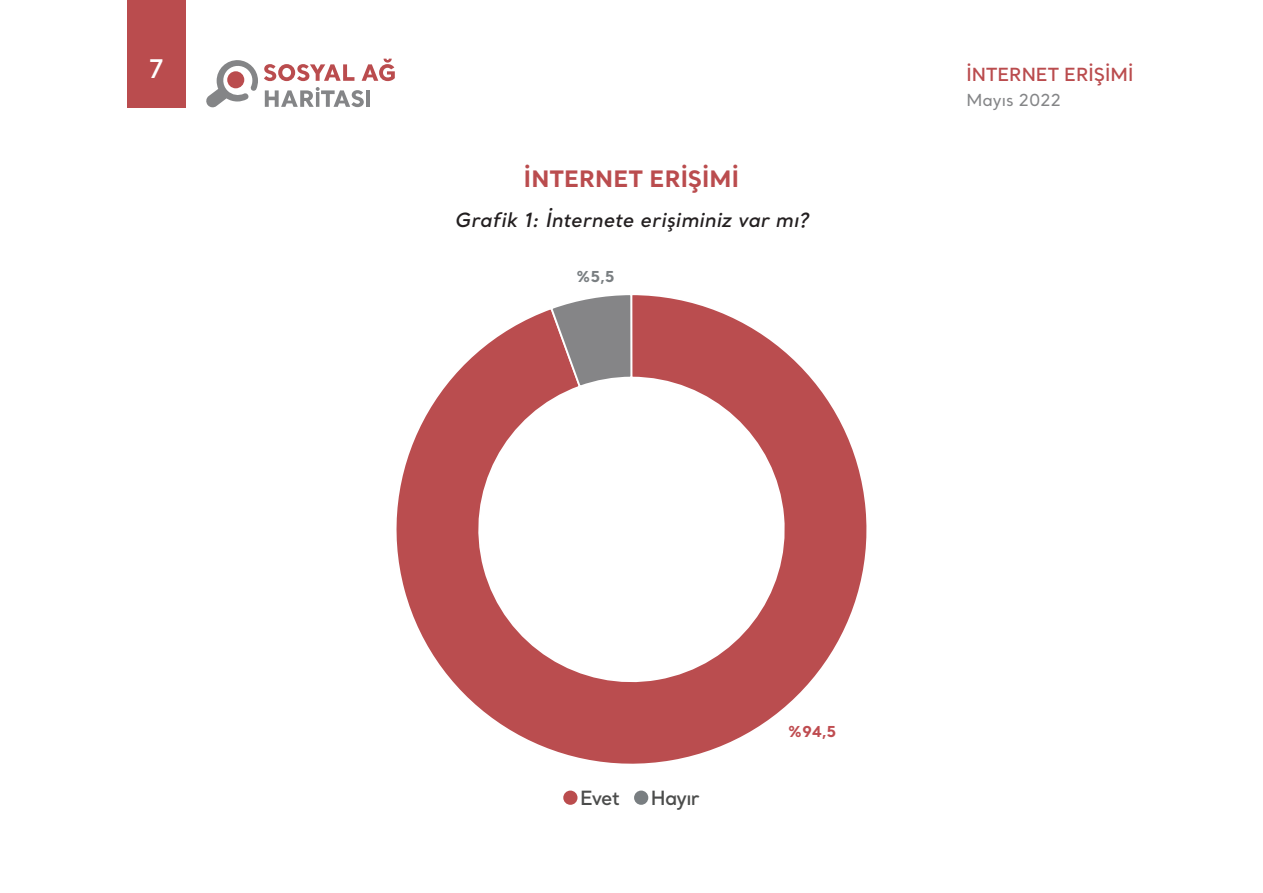
<style>
.page{position:relative;width:1263px;height:893px;background:#fff}
.page>*{position:absolute;margin:0;border:0;box-sizing:border-box;transform-origin:0 0}
.t1{font:600 25.5px "Santral";color:#fff}
.ANA_METIN{font:700 22.5px "Santral";letter-spacing:.01em;color:#ba4c4e}
.ANA_METIN-2{font:italic 600 19.5px "Santral";letter-spacing:.01em;color:#231f20}
.t2{font:600 19.5px "Santral";letter-spacing:-.04em;color:#4b4c4b}
.t3{font:600 18px "Santral";color:#ba4c4e}
.t4{font:500 16.5px "Santral";color:#848587}
.t5{font:700 15px "Santral";color:#bf4c50}
.t6{font:700 15px "Santral";color:#797e81}
</style>
<div class="page">
<svg style="left:206px;top:60px;width:52px;height:48px"></svg>
<svg style="left:264px;top:64px;width:90px;height:17px"></svg>
<svg style="left:362px;top:59px;width:33px;height:22px"></svg>
<svg style="left:265px;top:87px;width:99px;height:20px"></svg>
<hr style="left:366px;top:90px;width:4px;height:17px;background:#848587">
<div style="left:128px;top:0;width:58px;height:107px;background:#ba4c4e"></div>
<div style="left:563px;top:791px;width:14px;height:14px;background:#ba4c4d;border-radius:50%"></div>
<div style="left:634px;top:791px;width:14px;height:14px;background:#797e81;border-radius:50%"></div>
<svg style="left:396px;top:295px;width:471px;height:469px"></svg>
<svg style="left:549px;top:295px;width:84px;height:94px;background:#a18f90"></svg>
<h1 class="t1" style="left:149px;top:52px;width:16px">7</h1>
<p class="ANA_METIN" style="left:524px;top:164px;width:217px">İNTERNET ERİŞİMİ</p>
<p class="ANA_METIN-2" style="left:455px;top:207px;width:355px">Grafik 1: İnternete erişiminiz var mı?</p>
<p class="t6" style="left:576px;top:266px;width:40px">%5,5</p>
<p class="t3" style="left:966px;top:62px;width:169px">İNTERNET ERİŞİMİ</p>
<p class="t4" style="left:966px;top:90px;width:96px">Mayıs 2022</p>
<p class="t2" style="left:580px;top:785px;width:41px">Evet</p>
<p class="t2" style="left:651px;top:785px;width:50px">Hayır</p>
<p class="t5" style="left:788px;top:721px;width:50px">%94,5</p>
</div>
